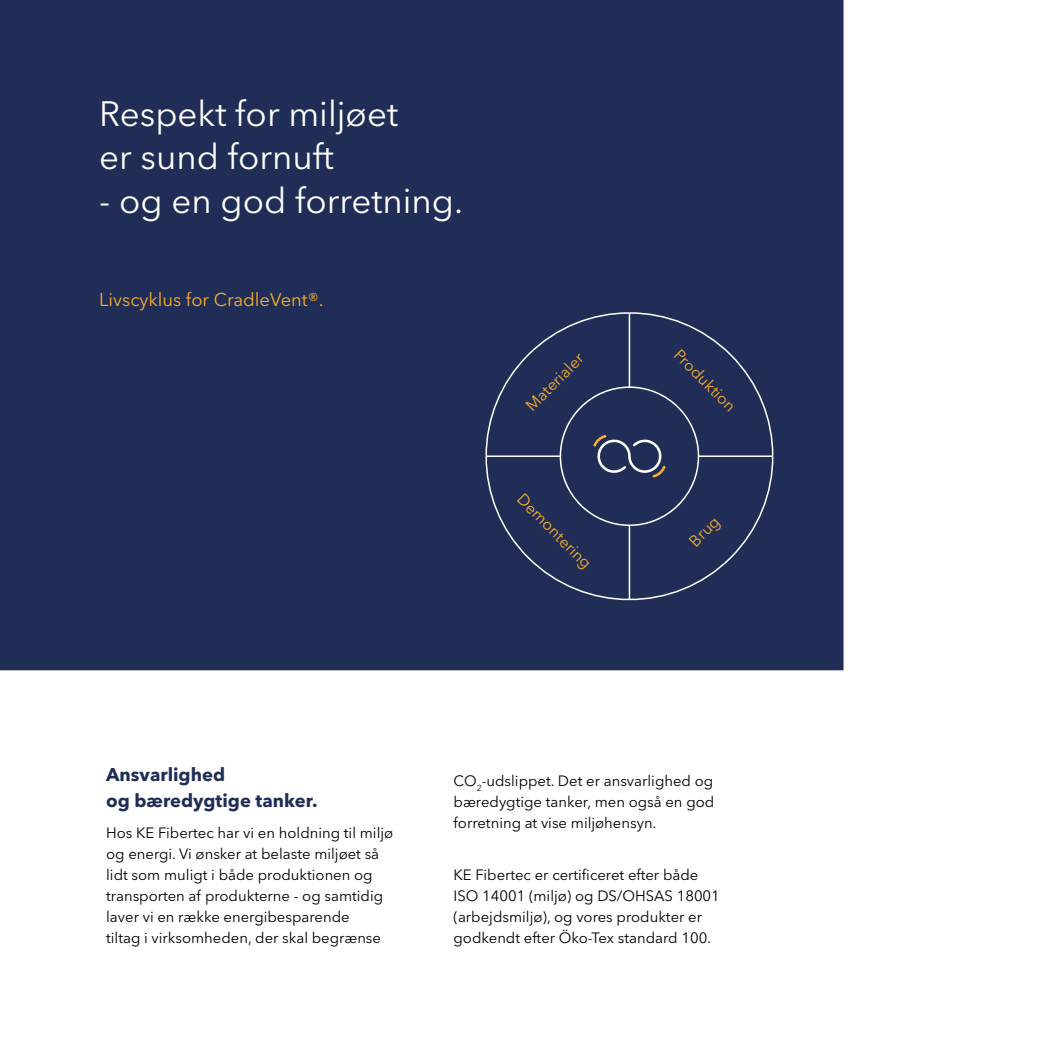
<style>
.page{position:relative;width:1042px;height:1042px;background:#fff}
.page>*{position:absolute;margin:0;border:0;box-sizing:border-box;transform-origin:0 0}
.t1{font:35px/43.8px "Avenir Next LT Pro";color:#fff}
.t2{font:700 18.38px/26.2px "Avenir Next LT Pro";color:#202d57}
.t3{font:18.38px "Avenir Next LT Pro";color:#f9af2a}
.t4{font:16.1px "Avenir Next LT Pro";color:#f9af2a}
.t5{font:14.88px/21px "Avenir Next LT Pro";color:#000}
</style>
<div class="page">
<div style="left:0;top:0;width:843px;height:670px;background:#202d57"></div>
<div style="left:470px;top:299px;width:319px;height:317px;background:#202d57"></div>
<hr style="left:486px;top:455px;width:287px;height:2px;background:#fff">
<hr style="left:629px;top:313px;width:1px;height:286px;background:#fff">
<div style="left:560px;top:387px;width:138px;height:138px;background:#202d57;border-radius:50%"></div>
<svg style="left:593px;top:435px;width:73px;height:43px"></svg>
<h1 class="t1" style="left:99px;top:91px;width:300px">Respekt for miljøet er sund fornuft</h1>
<h1 class="t1" style="left:99px;top:179px;width:365px">- og en god forretning.</h1>
<p class="t3" style="left:99px;top:288px;width:226px">Livscyklus for CradleVent®.</p>
<p class="t4" style="left:522px;top:401px;width:76px;rotate:-45deg">Materialer</p>
<p class="t4" style="left:527px;top:489px;width:99px;rotate:45deg">Demontering</p>
<p class="t4" style="left:684px;top:346px;width:81px;rotate:45deg">Produktion</p>
<p class="t4" style="left:685px;top:537px;width:37px;rotate:-45deg">Brug</p>
<p class="t2" style="left:106px;top:761px;width:213px">Ansvarlighed<br>og bæredygtige tanker.</p>
<p class="t5" style="left:106px;top:822px;width:288px">Hos KE Fibertec har vi en holdning til miljø og energi. Vi ønsker at belaste miljøet så lidt som muligt i både produktionen og transporten af produkterne - og samtidig laver vi en række energibesparende<br>tiltag i virksomheden, der skal begrænse</p>
<p class="t5" style="left:453px;top:770px;width:262px;text-align:justify">CO<sub>2</sub>-udslippet. Det er ansvarlighed og bæredygtige tanker, men også en god forretning at vise miljøhensyn.</p>
<p class="t5" style="left:453px;top:864px;width:268px">KE Fibertec er certificeret efter både ISO 14001 (miljø) og DS/OHSAS 18001 (arbejdsmiljø), og vores produkter er godkendt efter Öko-Tex standard 100.</p>
</div>
